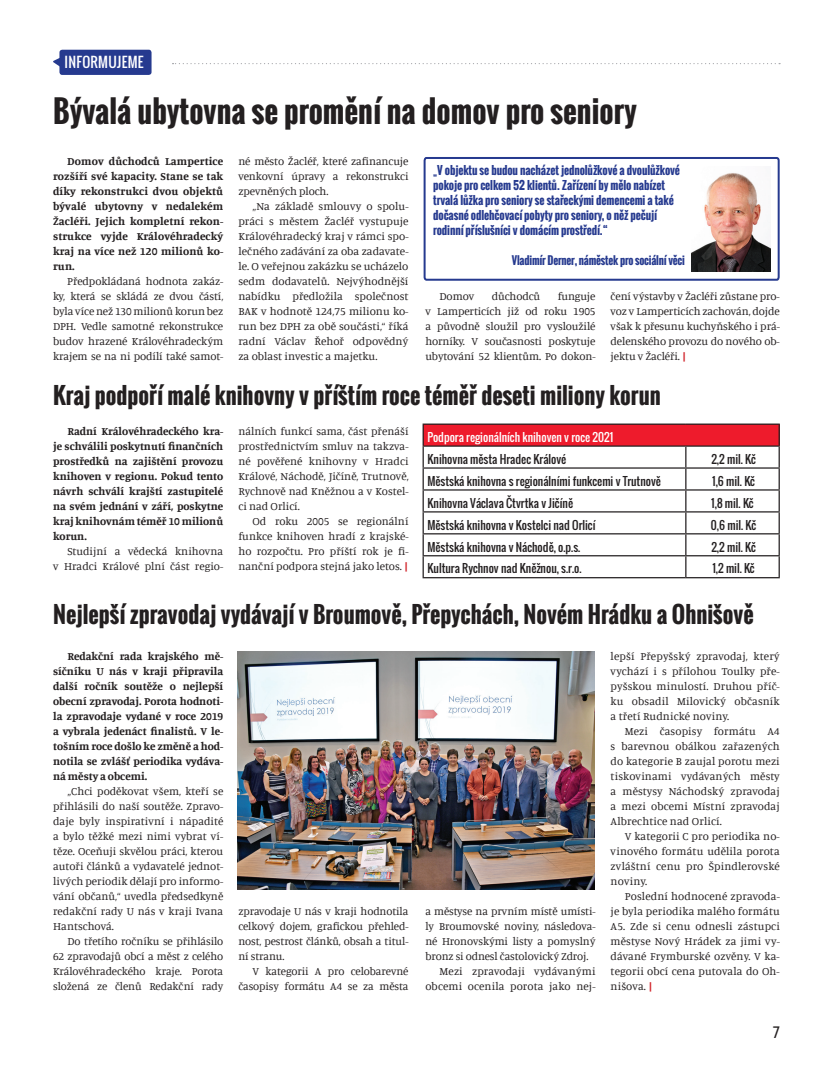
<style>
.page{position:relative;width:833px;height:1081px;background:#fff}
.page>*{position:absolute;margin:0;border:0;box-sizing:border-box;transform-origin:0 0}
.t1{font:700 30px "Oswald";color:#231f20}
.t2{font:700 22.5px "Oswald";color:#231f20}
.t3{font:15px "Kelson Sans";color:#231f20}
.t4{font:13.75px "Oswald";letter-spacing:.02em;color:#fff}
.t5{font:11.25px/15px "Manuale";letter-spacing:-.01em;color:#231f20;text-align:justify}
.t6{font:700 11.25px/15px "Manuale";color:#231f20;text-align:justify}
.t7{font:11.25px "Oswald";color:#231f20}
.t8{font:700 11.25px/15px "Oswald";letter-spacing:-.01em;color:#263a8f}
.t9{font:11.25px "Manuale";letter-spacing:.01em;color:#231f20}
.t10{font:11.25px "Oswald";color:#fff}
.t11{font:700 11px "Oswald";letter-spacing:-.02em;color:#263a8f}
.s1{font-weight:700;color:#d1232a}
</style>
<div class="page">
<svg style="left:172px;top:63px;width:608px;height:1px"></svg>
<svg style="left:53px;top:58px;width:6px;height:8px"></svg>
<div style="left:59px;top:50px;width:92px;height:25px;background:#263a8f;border-radius:3px"></div>
<svg style="left:423px;top:157px;width:357px;height:124px"></svg>
<div style="left:423px;top:424px;width:356px;height:22px;background:#ee1b2c"></div>
<hr style="left:422px;top:423px;width:264px;height:2px;background:#231f20">
<hr style="left:422px;top:425px;width:2px;height:20px;background:#231f20">
<hr style="left:686px;top:423px;width:94px;height:2px;background:#231f20">
<hr style="left:778px;top:425px;width:2px;height:20px;background:#231f20">
<hr style="left:422px;top:445px;width:264px;height:2px;background:#231f20">
<hr style="left:422px;top:447px;width:2px;height:20px;background:#231f20">
<hr style="left:686px;top:445px;width:94px;height:2px;background:#231f20">
<hr style="left:778px;top:447px;width:2px;height:20px;background:#231f20">
<hr style="left:422px;top:467px;width:264px;height:2px;background:#231f20">
<hr style="left:422px;top:469px;width:2px;height:20px;background:#231f20">
<hr style="left:686px;top:467px;width:94px;height:2px;background:#231f20">
<hr style="left:778px;top:469px;width:2px;height:20px;background:#231f20">
<hr style="left:422px;top:489px;width:264px;height:1px;background:#231f20">
<hr style="left:422px;top:490px;width:2px;height:21px;background:#231f20">
<hr style="left:686px;top:489px;width:94px;height:1px;background:#231f20">
<hr style="left:778px;top:490px;width:2px;height:21px;background:#231f20">
<hr style="left:422px;top:511px;width:264px;height:1px;background:#231f20">
<hr style="left:422px;top:512px;width:2px;height:21px;background:#231f20">
<hr style="left:686px;top:511px;width:94px;height:1px;background:#231f20">
<hr style="left:778px;top:512px;width:2px;height:21px;background:#231f20">
<hr style="left:422px;top:533px;width:264px;height:1px;background:#231f20">
<hr style="left:422px;top:534px;width:2px;height:21px;background:#231f20">
<hr style="left:686px;top:533px;width:94px;height:1px;background:#231f20">
<hr style="left:778px;top:534px;width:2px;height:21px;background:#231f20">
<hr style="left:422px;top:555px;width:264px;height:1px;background:#231f20">
<hr style="left:422px;top:556px;width:2px;height:21px;background:#231f20">
<hr style="left:686px;top:555px;width:94px;height:1px;background:#231f20">
<svg style="left:685px;top:447px;width:1px;height:130px"></svg>
<hr style="left:778px;top:556px;width:2px;height:21px;background:#231f20">
<hr style="left:422px;top:577px;width:264px;height:1px;background:#231f20">
<hr style="left:686px;top:577px;width:94px;height:1px;background:#231f20">
<img style="left:238px;top:651px;width:357px;height:238px">
<p class="t4" style="left:65px;top:52px;width:81px">informujeme</p>
<h1 class="t1" style="left:53px;top:89px;width:585px">Bývalá ubytovna se promění na domov pro seniory</h1>
<p class="t6" style="left:53px;top:153px;width:172px;text-indent:14px">Domov důchodců Lampertice rozšíří své kapacity. Stane se tak díky rekonstrukci dvou objektů bývalé ubytovny v nedalekém Žacléři. Jejich kompletní rekon&shy;strukce vyjde Královéhradecký kraj na více než 120 milionů ko&shy;run.</p>
<p class="t5" style="left:53px;top:273px;width:172px;text-indent:14px">Předpokládaná hodnota zakáz&shy;ky, která se skládá ze dvou částí, byla více než 130 milionů korun bez DPH. Vedle samotné rekonstrukce budov hrazené Královéhradeckým krajem se na ni podílí také samot-</p>
<p class="t5" style="left:238px;top:153px;width:172px">né město Žacléř, které zafinancuje venkovní úpravy a rekonstrukci zpevněných ploch.</p>
<p class="t5" style="left:238px;top:198px;width:172px;text-indent:14px">„Na základě smlouvy o spolu&shy;práci s městem Žacléř vystupuje Královéhradecký kraj v rámci spo&shy;lečného zadávání za oba zadavate&shy;le. O veřejnou zakázku se ucházelo sedm dodavatelů. Nejvýhodnější nabídku předložila společnost BAK v hodnotě 124,75 milionu ko&shy;run bez DPH za obě součásti,“ říká radní Václav Řehoř odpovědný za oblast investic a majetku.</p>
<p class="t8" style="left:433px;top:163px;width:248px">„V objektu se budou nacházet jednolůžkové a dvoulůžkové pokoje pro celkem 52 klientů. Zařízení by mělo nabízet trvalá lůžka pro seniory se stařeckými demencemi a také dočasné odlehčovací pobyty pro seniory, o něž pečují rodinní příslušníci v domácím prostředí.“</p>
<p class="t11" style="left:512px;top:252px;width:174px">Vladimír Derner, náměstek pro sociální věci</p>
<p class="t5" style="left:439px;top:288px;width:36px">Domov</p>
<p class="t5" style="left:492px;top:288px;width:50px">důchodců</p>
<p class="t5" style="left:425px;top:288px;width:172px;text-indent:132px">funguje v Lamperticích již od roku 1905 a původně sloužil pro vysloužilé horníky. V současnosti poskytuje ubytování 52 klientům. Po dokon-</p>
<p class="t5" style="left:610px;top:288px;width:171px">čení výstavby v Žacléři zůstane pro&shy;voz v Lamperticích zachován, dojde však k přesunu kuchyňského i prá&shy;delenského provozu do nového ob&shy;jektu v Žacléři. <span class="s1">|</span></p>
<h2 class="t2" style="left:53px;top:379px;width:609px">Kraj podpoří malé knihovny v příštím roce téměř deseti miliony korun</h2>
<p class="t6" style="left:53px;top:423px;width:172px;text-indent:14px">Radní Královéhradeckého kra&shy;je schválili poskytnutí finančních prostředků na zajištění provozu knihoven v regionu. Pokud tento návrh schválí krajští zastupitelé na svém jednání v září, poskytne kraj knihovnám téměř 10 milionů korun.</p>
<p class="t5" style="left:53px;top:543px;width:172px;text-align:right">Studijní a vědecká knihovna<br>v Hradci Králové plní část regio-</p>
<p class="t5" style="left:238px;top:423px;width:172px">nálních funkcí sama, část přenáší prostřednictvím smluv na takzva&shy;né pověřené knihovny v Hradci Králové, Náchodě, Jičíně, Trutnově, Rychnově nad Kněžnou a v Kostel&shy;ci nad Orlicí.</p>
<p class="t5" style="left:238px;top:513px;width:172px;text-indent:14px">Od roku 2005 se regionální funkce knihoven hradí z krajské&shy;ho rozpočtu. Pro příští rok je fi&shy;nanční podpora stejná jako letos. <span class="s1">|</span></p>
<p class="t10" style="left:427px;top:428px;width:187px">Podpora regionálních knihoven v roce 2021</p>
<p class="t7" style="left:427px;top:450px;width:140px">Knihovna města Hradec Králové</p>
<p class="t7" style="left:711px;top:450px;width:46px">2,2 mil. Kč</p>
<p class="t7" style="left:427px;top:472px;width:235px">Městská knihovna s regionálními funkcemi v Trutnově</p>
<p class="t7" style="left:712px;top:472px;width:44px">1,6 mil. Kč</p>
<p class="t7" style="left:427px;top:494px;width:147px">Knihovna Václava Čtvrtka v J ičíně</p>
<p class="t7" style="left:711px;top:494px;width:44px">1,8 mil. Kč</p>
<p class="t7" style="left:427px;top:516px;width:170px">Městská knihovna v Kostelci nad Orlicí</p>
<p class="t7" style="left:711px;top:516px;width:47px">0,6 mil. Kč</p>
<p class="t7" style="left:427px;top:538px;width:154px">Městská knihovna v Náchodě, o.p.s.</p>
<p class="t7" style="left:711px;top:538px;width:46px">2,2 mil. Kč</p>
<p class="t7" style="left:427px;top:560px;width:156px">Kultura Rychnov nad Kněžnou, s.r.o.</p>
<p class="t7" style="left:712px;top:560px;width:44px">1,2 mil. Kč</p>
<h2 class="t2" style="left:53px;top:597px;width:702px">Nejlepší zpravodaj vydávají v Broumově, Přepychách, Novém Hrádku a Ohnišově</h2>
<p class="t6" style="left:53px;top:648px;width:172px;text-indent:14px">Redakční rada krajského mě&shy;síčníku U nás v kraji připravila další ročník soutěže o nejlepší obecní zpravodaj. Porota hodnoti&shy;la zpravodaje vydané v roce 2019 a vybrala jedenáct finalistů. V le&shy;tošním roce došlo ke změně a hod&shy;notila se zvlášť periodika vydáva&shy;ná městy a obcemi.</p>
<p class="t5" style="left:53px;top:783px;width:172px;text-indent:14px">„Chci poděkovat všem, kteří se přihlásili do naší soutěže. Zpravo&shy;daje byly inspirativní i nápadité a bylo těžké mezi nimi vybrat ví&shy;těze. Oceňuji skvělou práci, kterou autoři článků a vydavatelé jednot&shy;livých periodik dělají pro informo&shy;vání občanů,“ uvedla předsedkyně redakční rady U nás v kraji Ivana Hantschová.</p>
<p class="t5" style="left:53px;top:933px;width:172px;text-indent:14px">Do třetího ročníku se přihlásilo 62 zpravodajů obcí a měst z celého Královéhradeckého kraje. Porota složená ze členů Redakční rady</p>
<p class="t5" style="left:610px;top:648px;width:171px">lepší Přepyšský zpravodaj, který vychází i s přílohou Toulky pře&shy;pyšskou minulostí. Druhou příč&shy;ku obsadil Milovický občasník a třetí Rudnické noviny.</p>
<p class="t5" style="left:610px;top:723px;width:171px;text-indent:14px">Mezi časopisy formátu A4 s barevnou obálkou zařazených do kategorie B zaujal porotu mezi tiskovinami vydávaných městy a městysy Náchodský zpravodaj a mezi obcemi Místní zpravodaj Albrechtice nad Orlicí.</p>
<p class="t5" style="left:610px;top:828px;width:171px;text-indent:14px">V kategorii C pro periodika no&shy;vinového formátu udělila porota zvláštní cenu pro Špindlerovské noviny.</p>
<p class="t5" style="left:610px;top:888px;width:171px;text-indent:14px">Poslední hodnocené zpravoda&shy;je byla periodika malého formátu A5. Zde si cenu odnesli zástupci městyse Nový Hrádek za jimi vy&shy;dávané Frymburské ozvěny. V ka&shy;tegorii obcí cena putovala do Oh&shy;nišova. <span class="s1">|</span></p>
<p class="t5" style="left:238px;top:903px;width:172px">zpravodaje U nás v kraji hodnotila celkový dojem, grafickou přehled&shy;nost, pestrost článků, obsah a titul&shy;ní stranu.</p>
<p class="t5" style="left:238px;top:963px;width:172px;text-align:right">V kategorii A pro celobarevné časopisy formátu A4 se za města</p>
<p class="t5" style="left:425px;top:903px;width:172px">a městyse na prvním místě umísti-</p>
<p class="t5" style="left:425px;top:918px;width:172px">ly Broumovské noviny, následova-</p>
<p class="t5" style="left:425px;top:933px;width:172px">né Hronovskými listy a pomyslný</p>
<p class="t5" style="left:425px;top:948px;width:165px">bronz si odnesl častolovický Zdroj.</p>
<p class="t9" style="left:439px;top:964px;width:157px">Mezi zpravodaji vydávanými</p>
<p class="t9" style="left:425px;top:979px;width:172px">obcemi ocenila porota jako nej-</p>
<h3 class="t3" style="left:773px;top:1023px;width:8px">7</h3>
</div>
